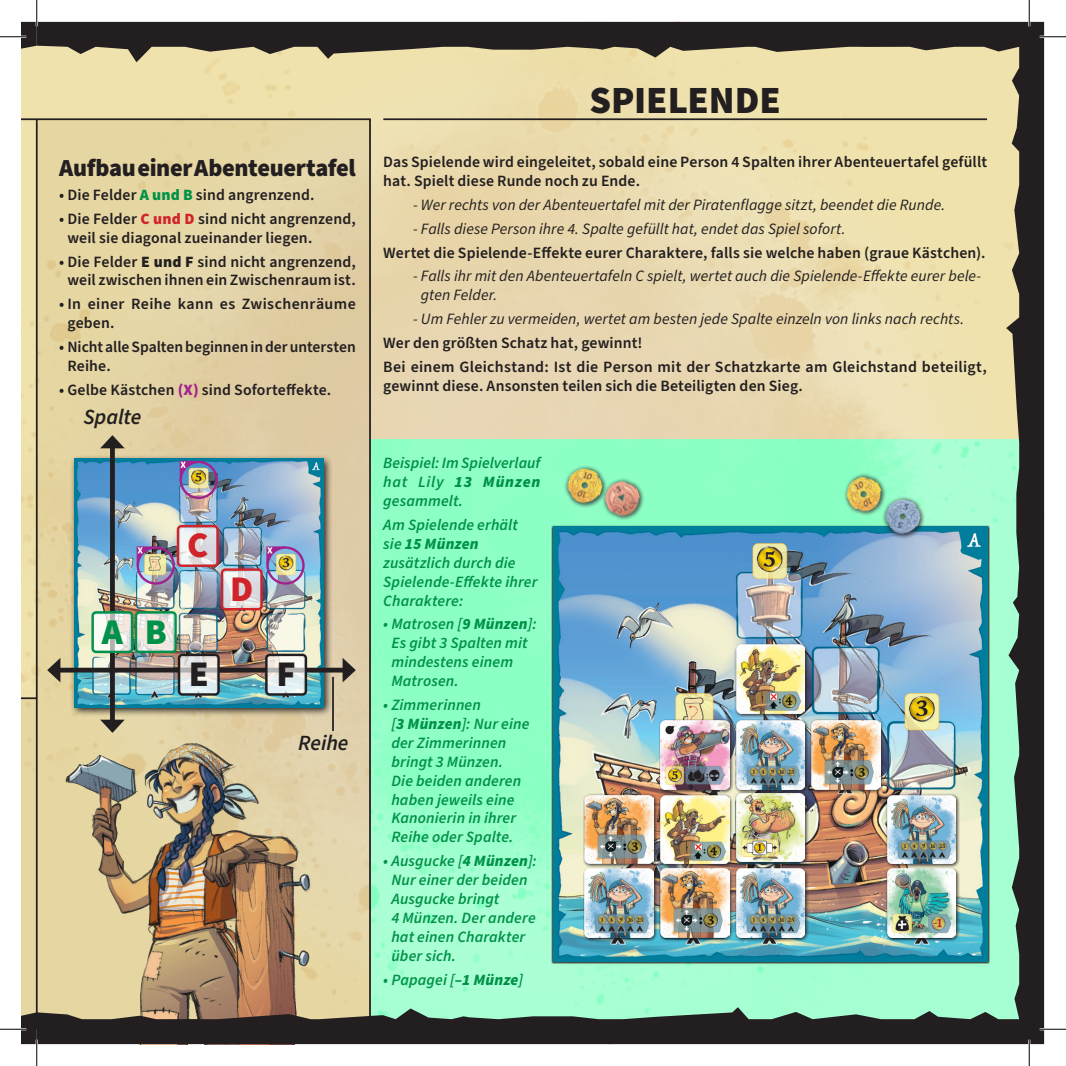
<style>
.page{position:relative;width:1066px;height:1066px;background:#fff}
.page>*{position:absolute;margin:0;border:0;box-sizing:border-box;transform-origin:0 0}
.titre{font:900 38.5px "Source Sans Pro";color:#231f20}
.courant{font:900 36.05px "Source Sans Pro";color:#009248}
.courant-2{font:900 36.05px "Source Sans Pro";color:#d1232a}
.courant-3{font:900 36.05px "Source Sans Pro";color:#231f20}
.titre3{font:900 24.5px "Source Sans Pro";letter-spacing:-.015em;color:#231f20}
.courant-4{font:italic 600 21.7px "Source Sans Pro";letter-spacing:-.005em;color:#231f20}
.courant-5{font:600 15.75px/18.9px "Source Sans Pro";letter-spacing:.01em;color:#231f20}
.exemple{font:italic 600 15.75px/18.9px "Source Sans Pro";letter-spacing:.01em;color:#009248}
.remarque_note{font:italic 15.75px/18.9px "Source Sans Pro";letter-spacing:.005em;color:#231f20}
.s1{font-weight:900;color:#009248}
.s2{font-weight:900;color:#d1232a}
.s3{font-weight:900}
.s4{font-weight:900;color:#a2238e}
</style>
<div class="page">
<img style="left:37px;top:22px;width:1007px;height:1022px">
<hr style="left:1039px;top:36px;width:27px;height:2px;background:#fff">
<hr style="left:1039px;top:1028px;width:27px;height:2px;background:#fff">
<hr style="left:36px;top:0;width:2px;height:26px;background:#fff">
<hr style="left:36px;top:1039px;width:2px;height:27px;background:#fff">
<hr style="left:1028px;top:0;width:2px;height:26px;background:#fff">
<hr style="left:1028px;top:1039px;width:2px;height:27px;background:#fff">
<svg style="left:1039px;top:36px;width:27px;height:1px"></svg>
<svg style="left:1039px;top:1029px;width:27px;height:1px"></svg>
<svg style="left:0;top:0;width:37px;height:1066px"></svg>
<svg style="left:1029px;top:0;width:1px;height:26px"></svg>
<svg style="left:1029px;top:1039px;width:1px;height:27px"></svg>
<p class="titre3" style="left:59px;top:151px;width:298px">Aufbau einer Abenteuertafel</p>
<p class="courant-5" style="left:59px;top:186px;width:257px">• Die Felder <span class="s1">A und B</span> sind angrenzend.</p>
<p class="courant-5" style="left:67px;top:209px;width:290px;text-indent:-8px">• Die Felder <span class="s2">C und D</span> sind nicht angrenzend, weil sie diagonal zueinander liegen.</p>
<p class="courant-5" style="left:59px;top:252px;width:298px;text-align:center">• Die Felder <span class="s3">E und F</span> sind nicht angrenzend, weil zwischen ihnen ein Zwischenraum ist.</p>
<p class="courant-5" style="left:67px;top:295px;width:290px;text-indent:-8px">• In einer Reihe kann es Zwischenräume geben.</p>
<p class="courant-5" style="left:67px;top:338px;width:290px;text-indent:-8px">• Nicht alle Spalten beginnen in der untersten<br>Reihe.</p>
<p class="courant-5" style="left:59px;top:381px;width:274px">• Gelbe Kästchen <span class="s4">(X)</span> sind Soforteffekte.</p>
<p class="courant-4" style="left:83px;top:402px;width:59px">Spalte</p>
<p class="courant" style="left:102px;top:606px;width:23px">A</p>
<p class="courant" style="left:145px;top:606px;width:24px">B</p>
<p class="courant-2" style="left:187px;top:520px;width:23px">C</p>
<p class="courant-2" style="left:230px;top:564px;width:25px">D</p>
<p class="courant-3" style="left:189px;top:649px;width:22px">E</p>
<p class="courant-3" style="left:276px;top:649px;width:21px">F</p>
<p class="courant-4" style="left:298px;top:728px;width:52px">Reihe</p>
<p class="titre" style="left:589px;top:74px;width:193px">SPIELENDE</p>
<p class="courant-5" style="left:383px;top:153px;width:605px">Das Spielende wird eingeleitet, sobald eine Person 4 Spalten ihrer Abenteuertafel gefüllt hat. Spielt diese Runde noch zu Ende.</p>
<p class="remarque_note" style="left:413px;top:196px;width:534px">- Wer rechts von der Abenteuertafel mit der Piratenflagge sitzt, beendet die Runde.</p>
<p class="remarque_note" style="left:413px;top:219px;width:434px">- Falls diese Person ihre 4. Spalte gefüllt hat, endet das Spiel sofort.</p>
<p class="courant-5" style="left:383px;top:243px;width:604px">Wertet die Spielende-Effekte eurer Charaktere, falls sie welche haben (graue Kästchen).</p>
<p class="remarque_note" style="left:421px;top:267px;width:562px;text-indent:-8px">- Falls ihr mit den Abenteuertafeln C spielt, wertet auch die Spielende-Effekte eurer bele&shy;gten Felder.</p>
<p class="remarque_note" style="left:413px;top:310px;width:552px">- Um Fehler zu vermeiden, wertet am besten jede Spalte einzeln von links nach rechts.</p>
<p class="courant-5" style="left:383px;top:334px;width:261px">Wer den größten Schatz hat, gewinnt!</p>
<p class="courant-5" style="left:383px;top:358px;width:605px">Bei einem Gleichstand: Ist die Person mit der Schatzkarte am Gleichstand beteiligt, gewinnt diese. Ansonsten teilen sich die Beteiligten den Sieg.</p>
<p class="exemple" style="left:383px;top:454px;width:159px;text-align:justify">Beispiel: Im Spielverlauf hat Lily <span class="s3">13 Münzen </span>gesammelt.</p>
<p class="exemple" style="left:383px;top:516px;width:156px">Am Spielende erhält sie <span class="s3">15 Münzen </span>zusätzlich durch die<br>Spielende-Effekte ihrer<br>Charaktere:</p>
<p class="exemple" style="left:391px;top:615px;width:147px;text-indent:-8px">• Matrosen [<span class="s3">9 Münzen</span>]:<br>Es gibt 3 Spalten mit mindestens einem<br>Matrosen.</p>
<p class="exemple" style="left:391px;top:696px;width:140px;text-indent:-8px">• Zimmerinnen<br>[<span class="s3">3 Münzen</span>]: Nur eine der Zimmerinnen bringt 3 Münzen.<br>Die beiden anderen haben jeweils eine<br>Kanonierin in ihrer<br>Reihe oder Spalte.</p>
<p class="exemple" style="left:391px;top:852px;width:147px;text-indent:-8px">• Ausgucke [<span class="s3">4 Münzen</span>]:<br>Nur einer der beiden<br>Ausgucke bringt<br>4 Münzen. Der andere hat einen Charakter über sich.</p>
<p class="exemple" style="left:383px;top:970px;width:141px">• Papagei [<span class="s3">–1 Münze</span>]</p>
</div>
